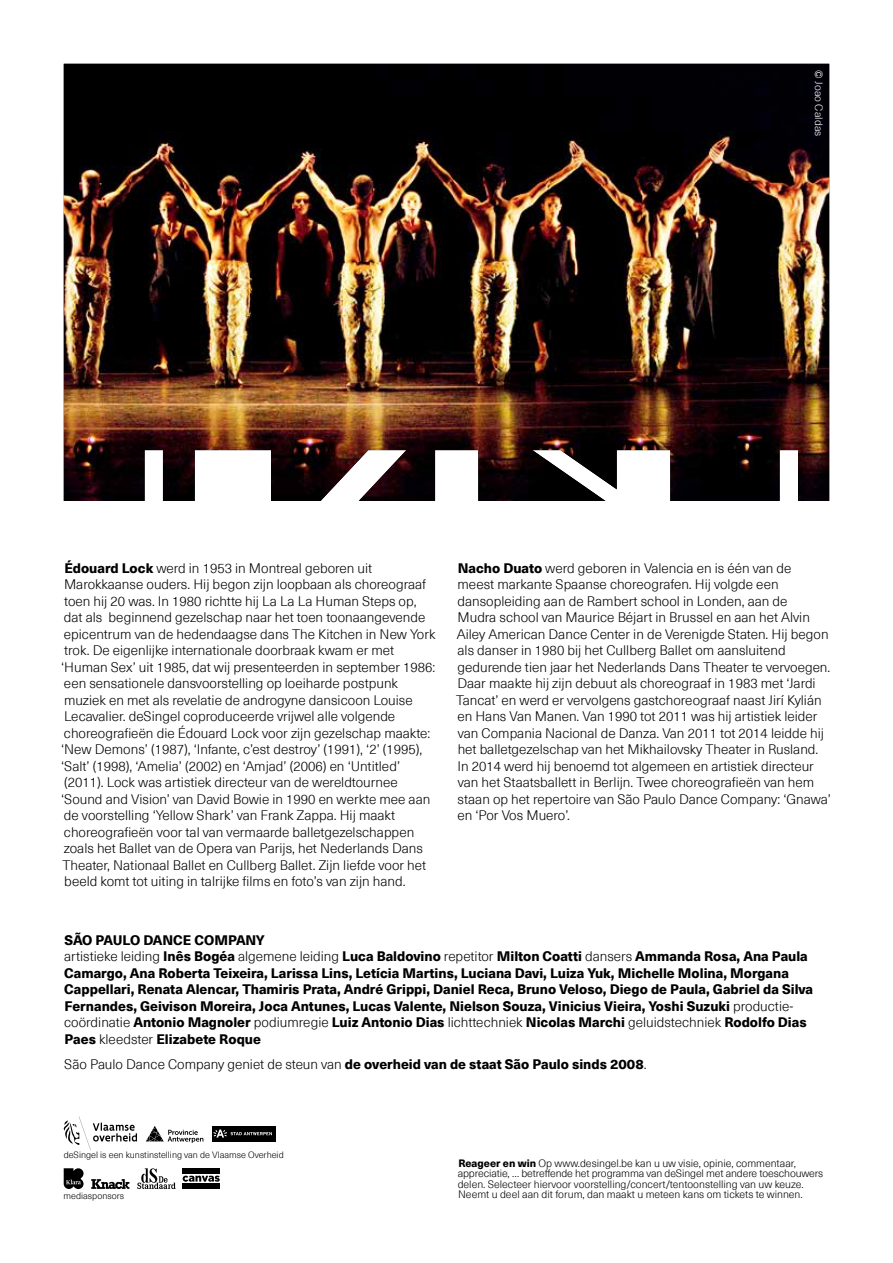
<style>
.page{position:relative;width:893px;height:1263px;background:#fff}
.page>*{position:absolute;margin:0;border:0;box-sizing:border-box;transform-origin:0 0}
.t1{font:300 13.5px/16.5px "Neue Haas Unica Pro";color:#000}
.t2{font:800 13.5px/16.5px "Neue Haas Unica Pro";color:#000}
.t3{font:300 10.5px/10.5px "Neue Haas Unica Pro";color:#000}
.t4{font:300 10.5px "Neue Haas Unica Pro";letter-spacing:.005em;color:#fff}
.t5{font:300 9px "Neue Haas Unica Pro";color:#000}
.s1{font-weight:800}
.s2{font-weight:300}
</style>
<div class="page">
<div style="left:212px;top:1125px;width:64px;height:16px;background:#000"></div>
<svg style="left:213px;top:1129px;width:59px;height:8px"></svg>
<svg style="left:63px;top:1116px;width:74px;height:34px"></svg>
<svg style="left:146px;top:1126px;width:57px;height:17px"></svg>
<svg style="left:64px;top:1168px;width:20px;height:21px"></svg>
<svg style="left:137px;top:1168px;width:39px;height:21px"></svg>
<svg style="left:91px;top:1179px;width:38px;height:10px"></svg>
<div style="left:182px;top:1168px;width:38px;height:6px;background:#000"></div>
<div style="left:182px;top:1183px;width:38px;height:6px;background:#000"></div>
<svg style="left:183px;top:1175px;width:37px;height:7px"></svg>
<img style="left:64px;top:64px;width:765px;height:437px">
<p class="t4" style="left:825px;top:70px;width:68px;rotate:90deg">© Joao Caldas</p>
<p class="t1" style="left:61px;top:560px;width:376px"><span class="s1">Édouard Lock</span> werd in 1953 in Montreal geboren uit Marokkaanse ouders. Hij begon zijn loopbaan als choreograaf toen hij 20 was. In 1980 richtte hij La La La Human Steps op, dat als beginnend gezelschap naar het toen toonaangevende epicentrum van de hedendaagse dans The Kitchen in New York trok. De eigenlijke internationale doorbraak kwam er met ‘Human Sex’ uit 1985, dat wij presenteerden in september 1986: een sensationele dansvoorstelling op loeiharde postpunk muziek en met als revelatie de androgyne dansicoon Louise Lecavalier. deSingel coproduceerde vrijwel alle volgende choreografieën die Édouard Lock voor zijn gezelschap maakte: ‘New Demons’ (1987), ‘Infante, c’est destroy’ (1991), ‘2’ (1995), ‘Salt’ (1998), ‘Amelia’ (2002) en ‘Amjad’ (2006) en ‘Untitled’ (2011). Lock was artistiek directeur van de wereldtournee ‘Sound and Vision’ van David Bowie in 1990 en werkte mee aan de voorstelling ‘Yellow Shark’ van Frank Zappa. Hij maakt choreografieën voor tal van vermaarde balletgezelschappen zoals het Ballet van de Opera van Parijs, het Nederlands Dans Theater, Nationaal Ballet en Cullberg Ballet. Zijn liefde voor het beeld komt tot uiting in talrijke films en foto’s van zijn hand.</p>
<p class="t1" style="left:456px;top:560px;width:376px"><span class="s1">Nacho Duato</span> werd geboren in Valencia en is één van de<br>meest markante Spaanse choreografen. Hij volgde een dansopleiding aan de Rambert school in Londen, aan de<br>Mudra school van Maurice Béjart in Brussel en aan het Alvin Ailey American Dance Center in de Verenigde Staten. Hij begon als danser in 1980 bij het Cullberg Ballet om aansluitend gedurende tien jaar het Nederlands Dans Theater te vervoegen.<br>Daar maakte hij zijn debuut als choreograaf in 1983 met ‘Jardi Tancat’ en werd er vervolgens gastchoreograaf naast Jirí Kylián en Hans Van Manen. Van 1990 tot 2011 was hij artistiek leider van Compania Nacional de Danza. Van 2011 tot 2014 leidde hij het balletgezelschap van het Mikhailovsky Theater in Rusland.<br>In 2014 werd hij benoemd tot algemeen en artistiek directeur van het Staatsballett in Berlijn. Twee choreografieën van hem staan op het repertoire van São Paulo Dance Company: ‘Gnawa’ en ‘Por Vos Muero’.</p>
<p class="t2" style="left:64px;top:932px;width:751px">SÃO PAULO DANCE COMPANY<br><span class="s2">artistieke leiding</span> Inês Bogéa <span class="s2">algemene leiding</span> Luca Baldovino <span class="s2">repetitor</span> Milton Coatti <span class="s2">dansers</span> Ammanda Rosa, Ana Paula Camargo, Ana Roberta Teixeira, Larissa Lins, Letícia Martins, Luciana Davi, Luiza Yuk, Michelle Molina, Morgana Cappellari, Renata Alencar, Thamiris Prata, André Grippi, Daniel Reca, Bruno Veloso, Diego de Paula, Gabriel da Silva Fernandes, Geivison Moreira, Joca Antunes, Lucas Valente, Nielson Souza, Vinicius Vieira, Yoshi Suzuki <span class="s2">productie&shy;coördinatie</span> Antonio Magnoler <span class="s2">podiumregie</span> Luiz Antonio Dias <span class="s2">lichttechniek</span> Nicolas Marchi <span class="s2">geluidstechniek</span> Rodolfo Dias Paes <span class="s2">kleedster</span> Elizabete Roque</p>
<p class="t1" style="left:64px;top:1056px;width:584px">São Paulo Dance Company geniet de steun van <span class="s1">de overheid van de staat São Paulo sinds 2008</span>.</p>
<p class="t5" style="left:64px;top:1149px;width:222px">deSingel is een kunstinstelling van de Vlaamse Overheid</p>
<p class="t5" style="left:64px;top:1191px;width:62px">mediasponsors</p>
<p class="t3" style="left:458px;top:1158px;width:367px"><span class="s1">Reageer en win</span> Op www.desingel.be kan u uw visie, opinie, commentaar, appreciatie, … betreffende het programma van deSingel met andere toeschouwers delen. Selecteer hiervoor voorstelling/concert/tentoonstelling van uw keuze.<br>Neemt u deel aan dit forum, dan maakt u meteen kans om tickets te winnen.</p>
</div>
